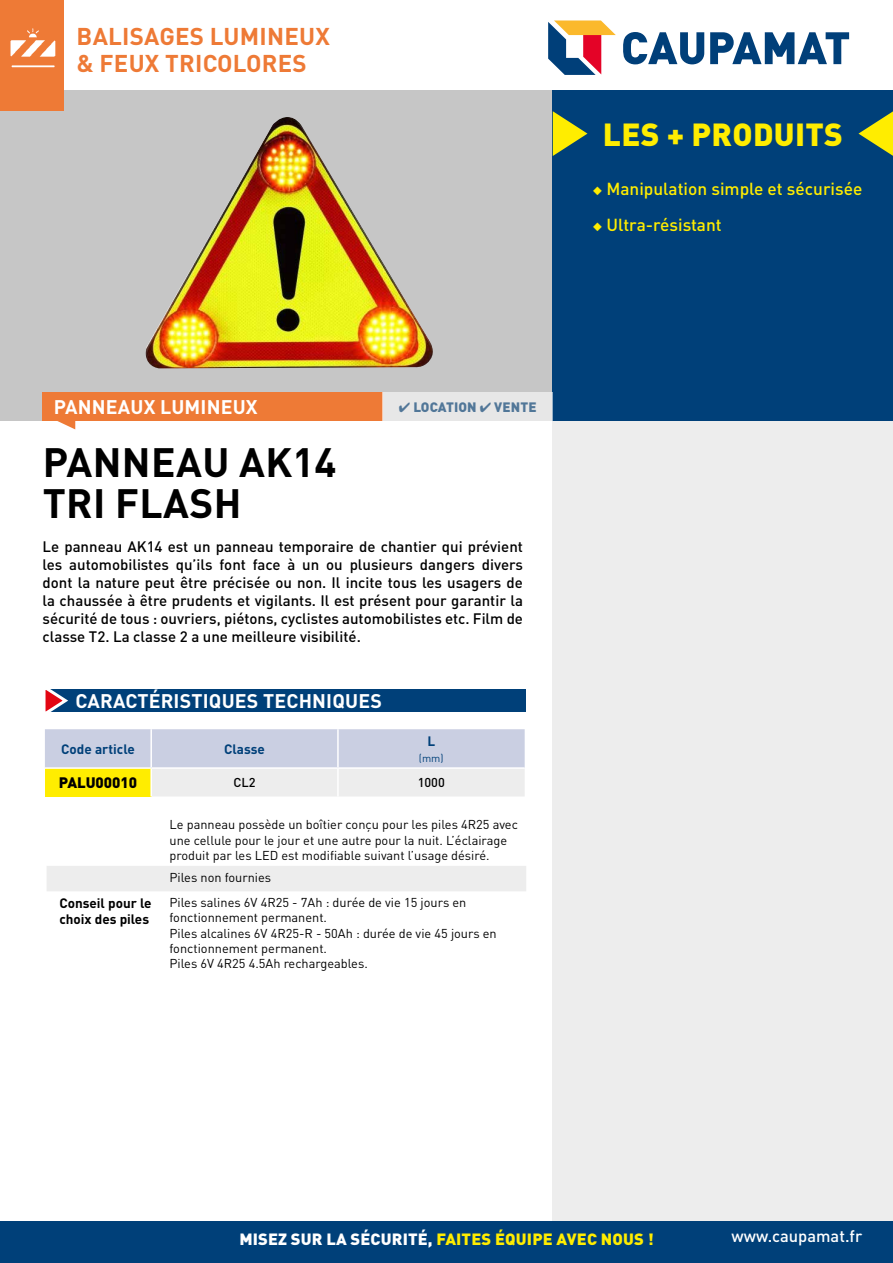
<style>
.page{position:relative;width:893px;height:1263px;background:#fff}
.page>*{position:absolute;margin:0;border:0;box-sizing:border-box;transform-origin:0 0}
.t1{font:700 40.5px/40.5px "DINOT";letter-spacing:.01em;color:#000}
.t2{font:900 31.5px "DINOT";letter-spacing:.01em;color:#ffed00}
.t3{font:700 24px/27px "DINOT";letter-spacing:.01em;color:#ee7a36}
.t4{font:700 19.5px "DINOT";letter-spacing:.01em;color:#fff}
.t5{font:500 17.25px "DINOT";color:#ffed00}
.t6{font:500 16.5px "DINOT";color:#fff}
.t7{font:900 16.05px "DINOT";letter-spacing:.01em;color:#ffed00}
.t8{font:500 15px/18px "DINOT";color:#000;text-align:justify}
.t9{font:900 15px "DINOT";color:#000}
.t10{font:700 13.5px/16.5px "DINOT";color:#000}
.t11{font:700 13.5px "DINOT";color:#004079}
.t12{font:900 13.5px "DINOT";letter-spacing:.01em;color:#004079}
.t13{font:12.75px/15.3px "DINOT";color:#000}
.t14{font:500 12.75px "DINOT";color:#000}
.t15{font:10.5px "DINOT";color:#004079}
.s1{color:#fff}
</style>
<div class="page">
<div style="left:0;top:90px;width:559px;height:331px;background:#c6c6c6"></div>
<img style="left:145px;top:117px;width:288px;height:251px">
<div style="left:553px;top:419px;width:340px;height:844px;background:#ededed"></div>
<div style="left:553px;top:90px;width:340px;height:331px;background:#004079"></div>
<svg style="left:553px;top:111px;width:34px;height:45px"></svg>
<svg style="left:57px;top:421px;width:18px;height:8px"></svg>
<div style="left:43px;top:392px;width:340px;height:29px;background:#ee7a36"></div>
<div style="left:383px;top:392px;width:170px;height:29px;background:#e7e7e7"></div>
<svg style="left:45px;top:729px;width:480px;height:67px;background:#dadbd0"></svg>
<hr style="left:150px;top:729px;width:2px;height:38px;background:#fff">
<hr style="left:337px;top:729px;width:2px;height:38px;background:#fff">
<hr style="left:45px;top:767px;width:106px;height:2px;background:#fff">
<hr style="left:151px;top:767px;width:187px;height:2px;background:#fff">
<hr style="left:150px;top:769px;width:2px;height:27px;background:#fff">
<hr style="left:338px;top:767px;width:187px;height:2px;background:#fff">
<hr style="left:337px;top:769px;width:2px;height:27px;background:#fff">
<div style="left:46px;top:689px;width:480px;height:23px;background:#004079"></div>
<svg style="left:45px;top:689px;width:23px;height:23px"></svg>
<svg style="left:858px;top:111px;width:35px;height:45px"></svg>
<div style="left:47px;top:866px;width:479px;height:25px;background:#ededed"></div>
<svg style="left:623px;top:32px;width:81px;height:32px"></svg>
<svg style="left:710px;top:32px;width:139px;height:32px"></svg>
<svg style="left:548px;top:21px;width:68px;height:54px"></svg>
<div style="left:0;top:0;width:64px;height:111px;background:#ee7a36"></div>
<div style="left:0;top:1221px;width:893px;height:42px;background:#004079"></div>
<img style="left:10px;top:28px;width:46px;height:40px">
<h3 class="t3" style="left:77px;top:22px;width:255px">BALISAGES LUMINEUX &amp; FEUX TRICOLORES</h3>
<h2 class="t2" style="left:603px;top:113px;width:242px">LES + PRODUITS</h2>
<p class="t5" style="left:593px;top:177px;width:271px">◆ Manipulation simple et sécurisée</p>
<p class="t5" style="left:593px;top:213px;width:131px">◆ Ultra-résistant</p>
<h3 class="t4" style="left:54px;top:394px;width:206px">PANNEAUX LUMINEUX</h3>
<p class="t12" style="left:399px;top:397px;width:139px">✔ LOCATION ✔ VENTE</p>
<h1 class="t1" style="left:43px;top:441px;width:295px">PANNEAU AK14<br>TRI FLASH</h1>
<p class="t8" style="left:43px;top:536px;width:482px">Le panneau AK14 est un panneau temporaire de chantier qui prévient les automobilistes qu’ils font face à un ou plusieurs dangers divers dont la nature peut être précisée ou non. Il incite tous les usagers de la chaussée à être prudents et vigilants. Il est présent pour garantir la sécurité de tous : ouvriers, piétons, cyclistes automobilistes etc. Film de classe T2. La classe 2 a une meilleure visibilité.</p>
<h3 class="t4" style="left:75px;top:688px;width:308px">CARACTÉRISTIQUES TECHNIQUES</h3>
<p class="t11" style="left:61px;top:740px;width:75px">Code article</p>
<p class="t11" style="left:224px;top:740px;width:42px">Classe</p>
<p class="t11" style="left:427px;top:732px;width:9px">L</p>
<p class="t15" style="left:419px;top:751px;width:26px">(mm)</p>
<p class="t9" style="left:59px;top:772px;width:80px">PALU00010</p>
<p class="t14" style="left:234px;top:774px;width:24px">CL2</p>
<p class="t14" style="left:418px;top:774px;width:29px">1000</p>
<p class="t13" style="left:170px;top:816px;width:350px">Le panneau possède un boîtier conçu pour les piles 4R25 avec une cellule pour le jour et une autre pour la nuit. L’éclairage produit par les LED est modifiable suivant l’usage désiré.</p>
<p class="t13" style="left:170px;top:869px;width:103px">Piles non fournies</p>
<p class="t10" style="left:59px;top:894px;width:94px">Conseil pour le choix des piles</p>
<p class="t13" style="left:170px;top:894px;width:329px">Piles salines 6V 4R25 - 7Ah : durée de vie 15 jours en fonctionnement permanent.<br>Piles alcalines 6V 4R25-R - 50Ah : durée de vie 45 jours en fonctionnement permanent.<br>Piles 6V 4R25 4.5Ah rechargeables.</p>
<p class="t7" style="left:239px;top:1228px;width:416px"><span class="s1">MISEZ SUR LA SÉCURITÉ,</span> FAITES ÉQUIPE AVEC NOUS !</p>
<p class="t6" style="left:731px;top:1225px;width:132px">www.caupamat.fr</p>
</div>
